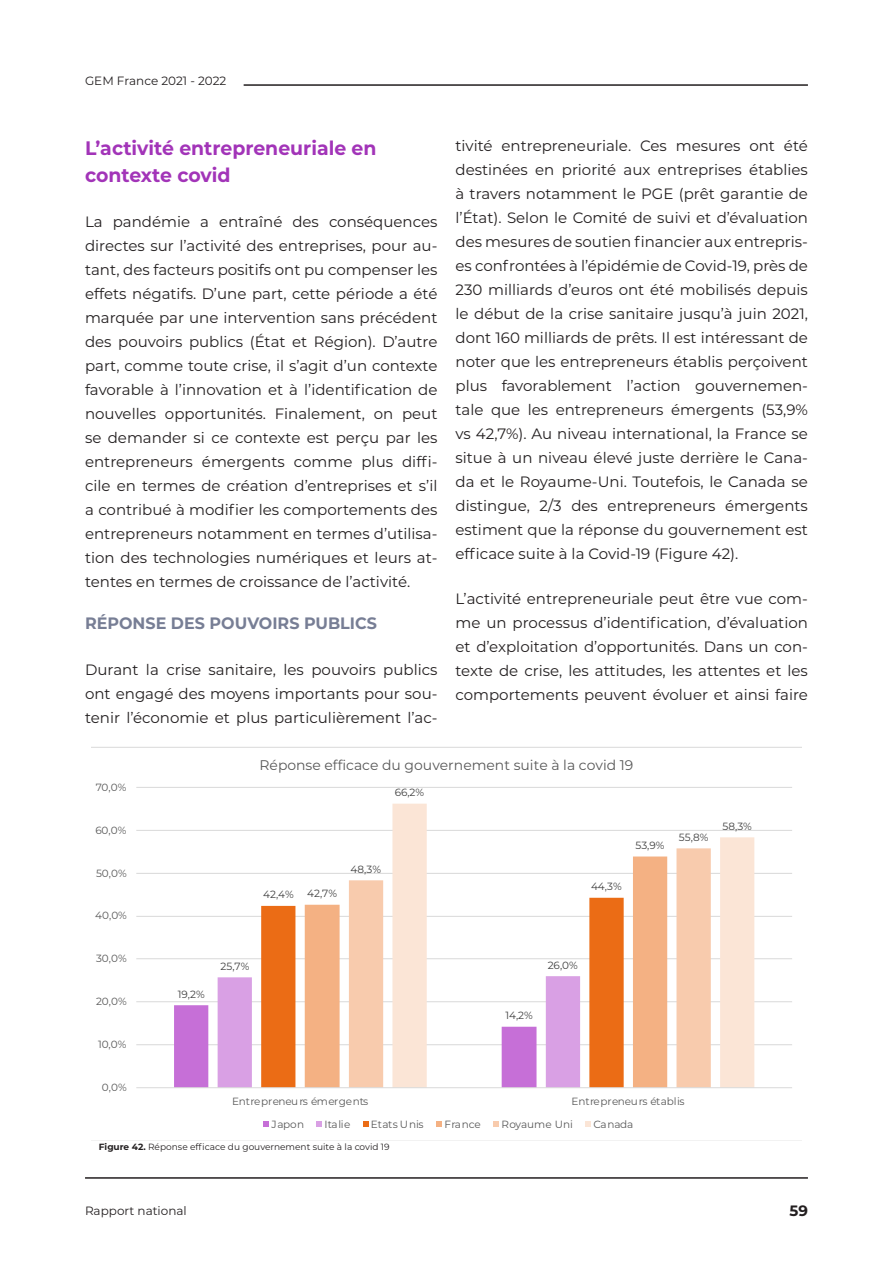
<style>
.page{position:relative;width:893px;height:1263px;background:#fff}
.page>*{position:absolute;margin:0;border:0;box-sizing:border-box;transform-origin:0 0}
.t1{font:700 19.5px/27px "Montserrat";color:#a234b8}
.t2{font:700 16.5px "Montserrat";color:#777e95}
.t3{font:15px/24px "Montserrat";color:#231f20;text-align:justify}
.t4{font:700 15px "Montserrat";color:#231f20}
.t5{font:13.95px "Montserrat";color:#595959}
.t6{font:12px "Montserrat";color:#231f20}
.t7{font:10.5px "Montserrat";letter-spacing:-.01em;color:#595959}
.t8{font:10.5px "Montserrat";color:#404040}
.t9{font:9px "Montserrat";color:#231f20}
.s1{font-weight:700}
</style>
<div class="page">
<hr style="left:244px;top:84px;width:564px;height:2px;background:#231f20">
<hr style="left:85px;top:1177px;width:723px;height:2px;background:#231f20">
<svg style="left:91px;top:747px;width:711px;height:394px"></svg>
<p class="t6" style="left:85px;top:72px;width:143px">GEM France 2021 - 2022</p>
<h2 class="t1" style="left:85px;top:134px;width:293px">L’activité entrepreneuriale en contexte covid</h2>
<p class="t3" style="left:85px;top:209px;width:354px">La pandémie a entraîné des conséquences directes sur l’activité des entreprises, pour au&shy;tant, des facteurs positifs ont pu compenser les effets négatifs. D’une part, cette période a été marquée par une intervention sans précédent des pouvoirs publics (État et Région). D’autre part, comme toute crise, il s’agit d’un contexte favorable à l’innovation et à l’identification de nouvelles opportunités. Finalement, on peut se demander si ce contexte est perçu par les entrepreneurs émergents comme plus diffi&shy;cile en termes de création d’entreprises et s’il a contribué à modifier les comportements des entrepreneurs notamment en termes d’utilisa&shy;tion des technologies numériques et leurs at&shy;tentes en termes de croissance de l’activité.</p>
<h3 class="t2" style="left:85px;top:611px;width:293px">RÉPONSE DES POUVOIRS PUBLICS</h3>
<p class="t3" style="left:85px;top:657px;width:354px">Durant la crise sanitaire, les pouvoirs publics ont engagé des moyens importants pour sou&shy;tenir l’économie et plus particulièrement l’ac-</p>
<p class="t3" style="left:455px;top:133px;width:354px">tivité entrepreneuriale. Ces mesures ont été destinées en priorité aux entreprises établies à travers notamment le PGE (prêt garantie de l’État). Selon le Comité de suivi et d’évaluation des mesures de soutien financier aux entrepris&shy;es confrontées à l’épidémie de Covid-19, près de 230 milliards d’euros ont été mobilisés depuis le début de la crise sanitaire jusqu’à juin 2021, dont 160 milliards de prêts. Il est intéressant de noter que les entrepreneurs établis perçoivent plus favorablement l’action gouvernemen&shy;tale que les entrepreneurs émergents (53,9% vs 42,7%). Au niveau international, la France se situe à un niveau élevé juste derrière le Cana&shy;da et le Royaume-Uni. Toutefois, le Canada se distingue, 2/3 des entrepreneurs émergents estiment que la réponse du gouvernement est efficace suite à la Covid-19 (Figure 42).</p>
<p class="t3" style="left:455px;top:586px;width:354px">L’activité entrepreneuriale peut être vue com&shy;me un processus d’identification, d’évaluation et d’exploitation d’opportunités. Dans un con&shy;texte de crise, les attitudes, les attentes et les comportements peuvent évoluer et ainsi faire</p>
<p class="t7" style="left:96px;top:780px;width:32px">70,0%</p>
<p class="t7" style="left:96px;top:823px;width:32px">60,0%</p>
<p class="t7" style="left:96px;top:866px;width:32px">50,0%</p>
<p class="t7" style="left:95px;top:908px;width:33px">40,0%</p>
<p class="t7" style="left:96px;top:951px;width:32px">30,0%</p>
<p class="t7" style="left:96px;top:994px;width:32px">20,0%</p>
<p class="t7" style="left:98px;top:1037px;width:30px">10,0%</p>
<p class="t7" style="left:102px;top:1080px;width:26px">0,0%</p>
<p class="t5" style="left:259px;top:755px;width:375px">Réponse efficace du gouvernement suite à la covid 19</p>
<p class="t8" style="left:395px;top:785px;width:31px">66,2%</p>
<p class="t8" style="left:263px;top:887px;width:32px">42,4%</p>
<p class="t8" style="left:307px;top:886px;width:31px">42,7%</p>
<p class="t8" style="left:351px;top:862px;width:32px">48,3%</p>
<p class="t8" style="left:591px;top:879px;width:32px">44,3%</p>
<p class="t8" style="left:635px;top:838px;width:31px">53,9%</p>
<p class="t8" style="left:679px;top:830px;width:31px">55,8%</p>
<p class="t8" style="left:178px;top:987px;width:28px">19,2%</p>
<p class="t8" style="left:220px;top:959px;width:30px">25,7%</p>
<p class="t8" style="left:548px;top:958px;width:32px">26,0%</p>
<p class="t8" style="left:505px;top:1008px;width:29px">14,2%</p>
<p class="t7" style="left:232px;top:1093px;width:138px">Entrepreneurs émergents</p>
<p class="t7" style="left:571px;top:1093px;width:115px">Entrepreneurs établis</p>
<p class="t7" style="left:272px;top:1117px;width:34px">Japon</p>
<p class="t7" style="left:324px;top:1117px;width:28px">Italie</p>
<p class="t7" style="left:371px;top:1117px;width:54px">Etats Unis</p>
<p class="t7" style="left:444px;top:1117px;width:38px">France</p>
<p class="t7" style="left:501px;top:1117px;width:73px">Royaume Uni</p>
<p class="t7" style="left:594px;top:1117px;width:41px">Canada</p>
<p class="t9" style="left:99px;top:1141px;width:292px"><span class="s1">Figure 42.</span> Réponse efficace du gouvernement suite à la covid 19</p>
<p class="t8" style="left:723px;top:819px;width:31px">58,3%</p>
<p class="t6" style="left:85px;top:1202px;width:103px">Rapport national</p>
<p class="t4" style="left:789px;top:1200px;width:20px">59</p>
</div>
